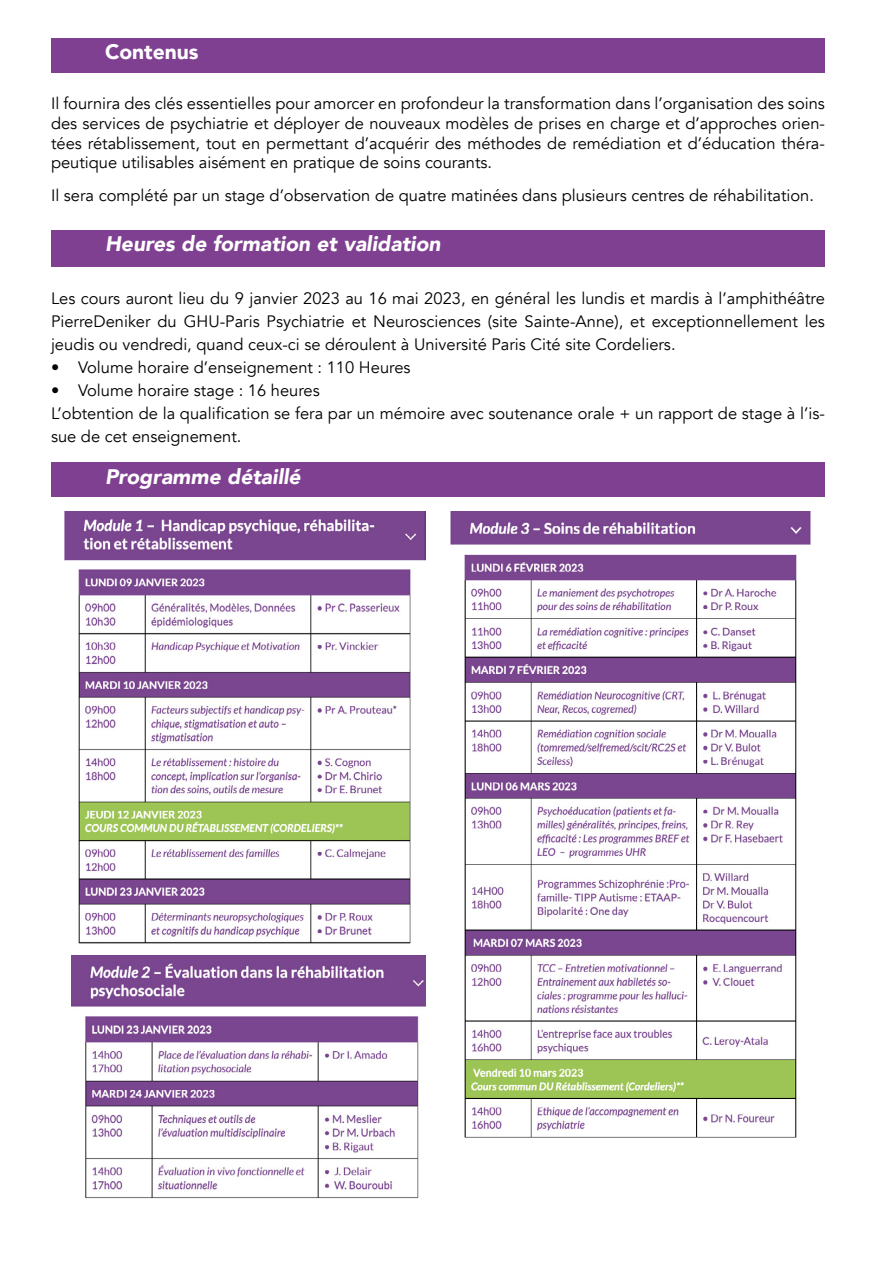
<style>
.page{position:relative;width:893px;height:1263px;background:#fff}
.page>*{position:absolute;margin:0;border:0;box-sizing:border-box;transform-origin:0 0}
.t1{font:italic 900 21px "Avenir";color:#fff}
.t2{font:900 21px "Avenir";color:#fff}
.t3{font:16.5px/23px "Avenir";color:#000;text-align:justify}
</style>
<div class="page">
<div style="left:51px;top:230px;width:774px;height:37px;background:#804091"></div>
<div style="left:51px;top:463px;width:774px;height:34px;background:#804091"></div>
<div style="left:51px;top:38px;width:774px;height:34px;background:#804091"></div>
<img style="left:65px;top:512px;width:360px;height:432px">
<img style="left:71px;top:956px;width:354px;height:243px">
<img style="left:451px;top:512px;width:360px;height:625px">
<p class="t2" style="left:105px;top:34px;width:95px">Contenus</p>
<p class="t3" style="left:51px;top:94px;width:775px;line-height:19.8px">Il fournira des clés essentielles pour amorcer en profondeur la transformation dans l’organisation des soins des services de psychiatrie et déployer de nouveaux modèles de prises en charge et d’approches orien&shy;tées rétablissement, tout en permettant d’acquérir des méthodes de remédiation et d’éducation théra&shy;peutique utilisables aisément en pratique de soins courants.</p>
<p class="t3" style="left:51px;top:184px;width:764px">Il sera complété par un stage d’observation de quatre matinées dans plusieurs centres de réhabilitation.</p>
<p class="t1" style="left:105px;top:226px;width:337px">Heures de formation et validation</p>
<p class="t3" style="left:51px;top:288px;width:775px">Les cours auront lieu du 9 janvier 2023 au 16 mai 2023, en général les lundis et mardis à l’amphithéâtre PierreDeniker du GHU-Paris Psychiatrie et Neurosciences (site Sainte-Anne), et exceptionnellement les jeudis ou vendredi, quand ceux-ci se déroulent à Université Paris Cité site Cordeliers.</p>
<p class="t3" style="left:51px;top:356px;width:361px">• Volume horaire d’enseignement : 110 Heures</p>
<p class="t3" style="left:51px;top:379px;width:775px;text-align:left">• Volume horaire stage : 16 heures<br>L’obtention de la qualification se fera par un mémoire avec soutenance orale + un rapport de stage à l’is&shy;sue de cet enseignement.</p>
<p class="t1" style="left:105px;top:459px;width:197px">Programme détaillé</p>
</div>
